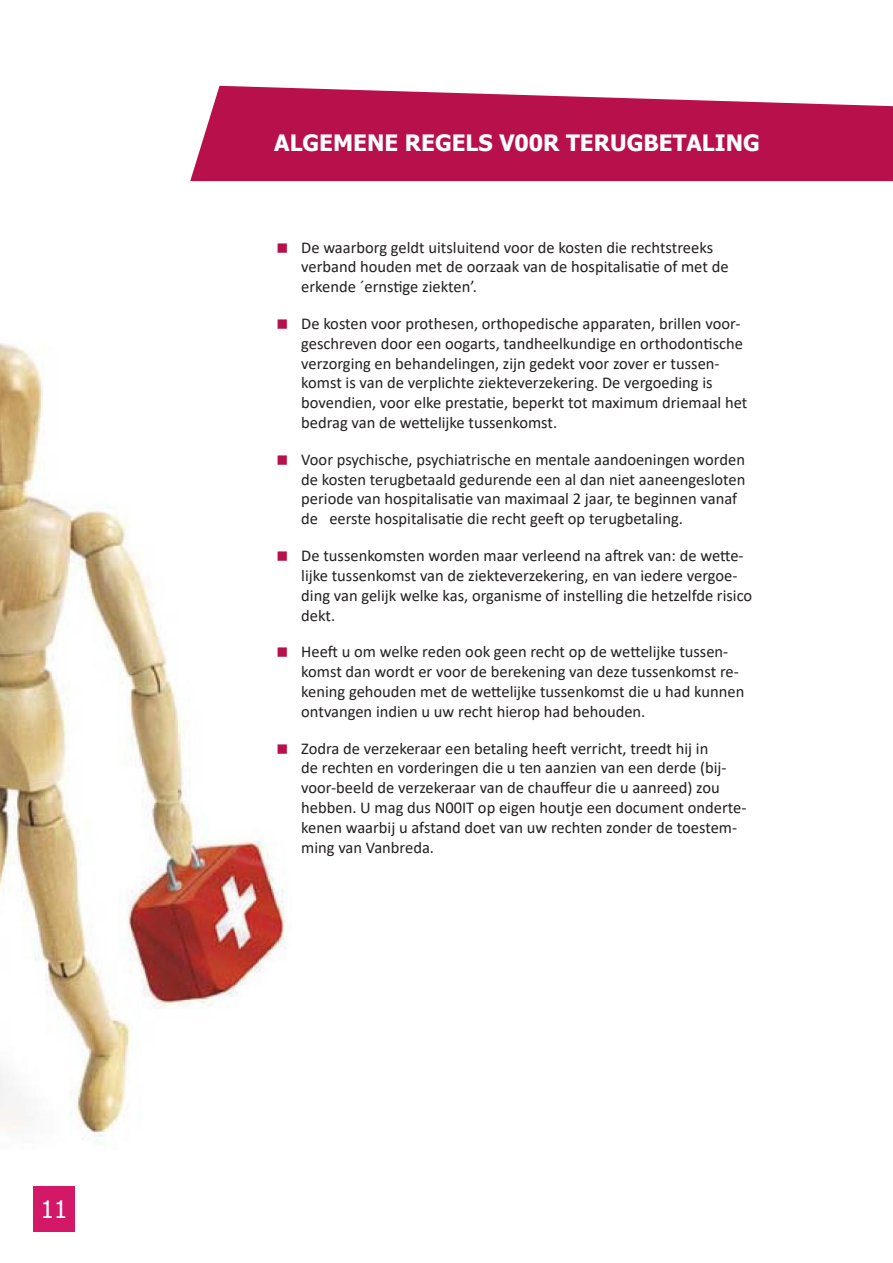
<style>
.page{position:relative;width:893px;height:1263px;background:#fff}
.page>*{position:absolute;margin:0;border:0;box-sizing:border-box;transform-origin:0 0}
.t1{font:24px "Tahoma";color:#fff}
.t2{font:700 22.5px "Tahoma";color:#fff}
.t3{font:16.5px/19.8px "Calibri";color:#231f20}
</style>
<div class="page">
<svg style="left:190px;top:86px;width:703px;height:95px;background:#bf2d60"></svg>
<img style="left:0;top:343px;width:287px;height:802px">
<div style="left:206px;top:604px;width:36px;height:148px;background:#fff"></div>
<div style="left:33px;top:1186px;width:42px;height:46px;background:#d41868"></div>
<svg style="left:278px;top:455px;width:9px;height:10px"></svg>
<svg style="left:278px;top:551px;width:9px;height:10px"></svg>
<svg style="left:278px;top:648px;width:9px;height:9px"></svg>
<svg style="left:278px;top:744px;width:9px;height:9px"></svg>
<p class="t1" style="left:41px;top:1193px;width:28px">11</p>
<p class="t2" style="left:274px;top:127px;width:487px">ALGEMENE REGELS V00R TERUGBETALING</p>
<p class="t3" style="left:301px;top:237px;width:429px">De waarborg geldt uitsluitend voor de kosten die rechtstreeks verband houden met de oorzaak van de hospitalisatie of met de erkende ´ernstige ziekten’.</p>
<p class="t3" style="left:301px;top:313px;width:448px">De kosten voor prothesen, orthopedische apparaten, brillen voor&shy;geschreven door een oogarts, tandheelkundige en orthodontische verzorging en behandelingen, zijn gedekt voor zover er tussen&shy;komst is van de verplichte ziekteverzekering. De vergoeding is bovendien, voor elke prestatie, beperkt tot maximum driemaal het bedrag van de wettelijke tussenkomst.</p>
<p class="t3" style="left:301px;top:449px;width:446px">Voor psychische, psychiatrische en mentale aandoeningen worden de kosten terugbetaald gedurende een al dan niet aaneengesloten periode van hospitalisatie van maximaal 2 jaar, te beginnen vanaf de eerste hospitalisatie die recht geeft op terugbetaling.</p>
<p class="t3" style="left:301px;top:545px;width:452px">De tussenkomsten worden maar verleend na aftrek van: de wette&shy;lijke tussenkomst van de ziekteverzekering, en van iedere vergoe&shy;ding van gelijk welke kas, organisme of instelling die hetzelfde risico dekt.</p>
<p class="t3" style="left:301px;top:641px;width:445px">Heeft u om welke reden ook geen recht op de wettelijke tussen&shy;komst dan wordt er voor de berekening van deze tussenkomst re&shy;kening gehouden met de wettelijke tussenkomst die u had kunnen ontvangen indien u uw recht hierop had behouden.</p>
<p class="t3" style="left:301px;top:738px;width:447px">Zodra de verzekeraar een betaling heeft verricht, treedt hij in<br>de rechten en vorderingen die u ten aanzien van een derde (bij&shy;voor-beeld de verzekeraar van de chauffeur die u aanreed) zou hebben. U mag dus N00IT op eigen houtje een document onderte&shy;kenen waarbij u afstand doet van uw rechten zonder de toestem&shy;ming van Vanbreda.</p>
</div>
